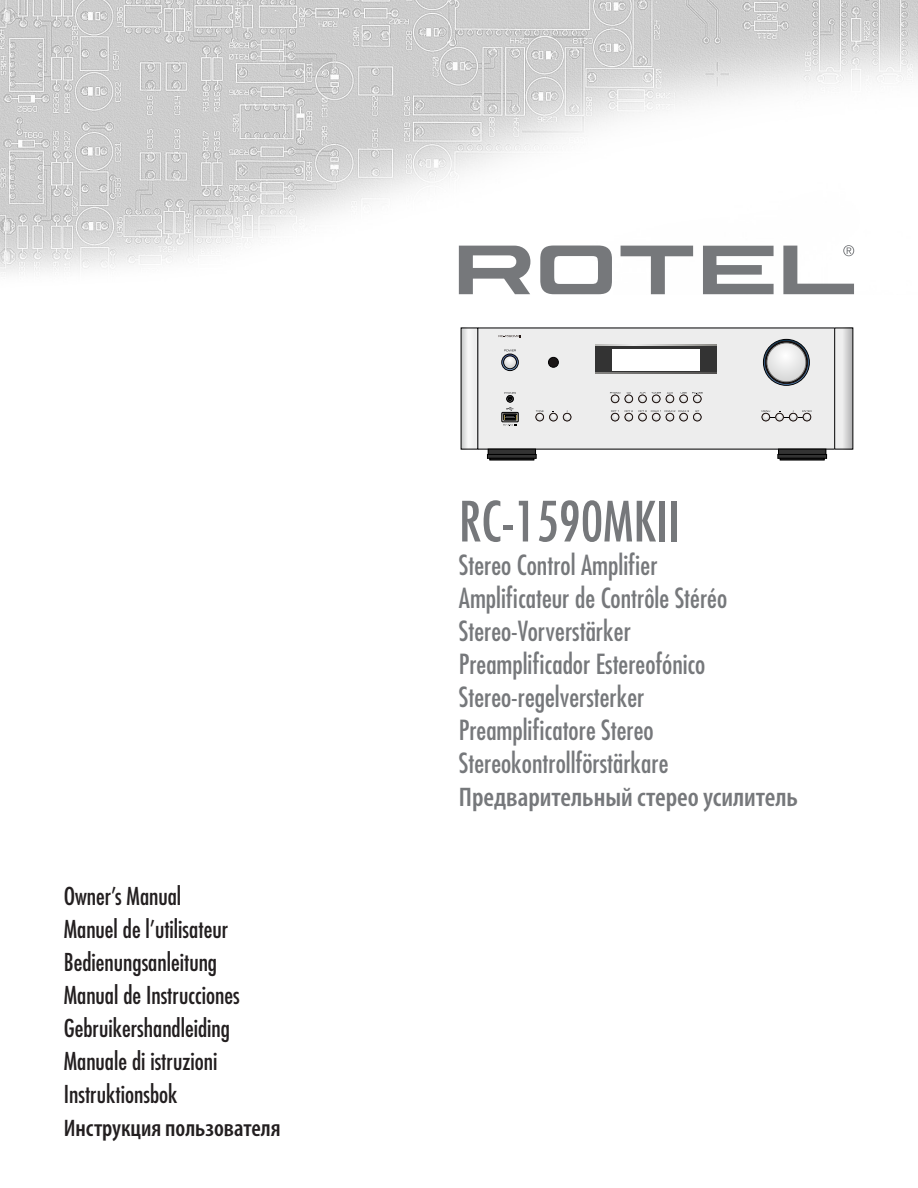
<style>
.page{position:relative;width:918px;height:1188px;background:#fff}
.page>*{position:absolute;margin:0;border:0;box-sizing:border-box;transform-origin:0 0}
.Cover_Model_Number{font:condensed 54px "Futura Std";color:#76787b}
.Cover_Model_Descrip{font:condensed 27px/33px "Futura Std";color:#76787b}
.t1{font:condensed 24px/33px "Futura Std";color:#231f20}
.s1{font-family:"Myriad Pro";font-weight:600}
</style>
<div class="page">
<img style="left:0;top:0;width:918px;height:294px">
<svg style="left:540px;top:246px;width:72px;height:48px"></svg>
<svg style="left:621px;top:246px;width:72px;height:48px"></svg>
<svg style="left:783px;top:245px;width:71px;height:49px"></svg>
<svg style="left:703px;top:246px;width:71px;height:48px"></svg>
<svg style="left:459px;top:246px;width:71px;height:48px"></svg>
<div style="left:478px;top:328px;width:357px;height:121px;background:#ededed"></div>
<svg style="left:837px;top:330px;width:14px;height:117px"></svg>
<svg style="left:463px;top:330px;width:13px;height:117px"></svg>
<svg style="left:625px;top:410px;width:76px;height:11px"></svg>
<div style="left:625px;top:413px;width:8px;height:8px;border:1px solid #231714;border-radius:50%"></div>
<svg style="left:611px;top:410px;width:8px;height:11px"></svg>
<div style="left:611px;top:413px;width:8px;height:8px;border:1px solid #231714;border-radius:50%"></div>
<svg style="left:763px;top:339px;width:46px;height:46px"></svg>
<div style="left:763px;top:339px;width:46px;height:46px;border:1px solid #010102;border-radius:50%"></div>
<svg style="left:765px;top:341px;width:43px;height:43px"></svg>
<div style="left:765px;top:341px;width:43px;height:43px;border:1px solid #211613;border-radius:50%"></div>
<svg style="left:767px;top:343px;width:39px;height:39px"></svg>
<div style="left:767px;top:343px;width:39px;height:39px;border:1px solid #838180;border-radius:50%"></div>
<div style="left:596px;top:346px;width:121px;height:27px;background:#333"></div>
<svg style="left:596px;top:345px;width:121px;height:1px"></svg>
<svg style="left:596px;top:373px;width:121px;height:1px"></svg>
<div style="left:502px;top:354px;width:16px;height:17px;background:#131519;border-radius:8px"></div>
<div style="left:502px;top:354px;width:16px;height:17px;border:1px solid #010102;border-radius:50%"></div>
<svg style="left:504px;top:350px;width:12px;height:19px"></svg>
<div style="left:504px;top:356px;width:13px;height:13px;border:1px solid #010102;border-radius:50%"></div>
<svg style="left:610px;top:392px;width:23px;height:11px"></svg>
<div style="left:625px;top:395px;width:8px;height:8px;border:1px solid #231714;border-radius:50%"></div>
<svg style="left:639px;top:392px;width:35px;height:11px"></svg>
<div style="left:666px;top:395px;width:8px;height:8px;border:1px solid #231714;border-radius:50%"></div>
<svg style="left:680px;top:392px;width:23px;height:11px"></svg>
<div style="left:693px;top:395px;width:8px;height:8px;border:1px solid #231714;border-radius:50%"></div>
<svg style="left:762px;top:410px;width:50px;height:11px"></svg>
<div style="left:803px;top:413px;width:8px;height:8px;border:1px solid #231714;border-radius:50%"></div>
<svg style="left:536px;top:410px;width:8px;height:11px"></svg>
<div style="left:536px;top:413px;width:8px;height:8px;border:1px solid #231714;border-radius:50%"></div>
<svg style="left:550px;top:411px;width:7px;height:10px"></svg>
<div style="left:550px;top:413px;width:7px;height:8px;border:1px solid #231714;border-radius:50%"></div>
<svg style="left:563px;top:410px;width:8px;height:11px"></svg>
<div style="left:563px;top:413px;width:8px;height:8px;border:1px solid #231714;border-radius:50%"></div>
<div style="left:548px;top:357px;width:10px;height:10px;background:#1a1616;border-radius:50%"></div>
<div style="left:548px;top:357px;width:10px;height:10px;border:1px solid #010102;border-radius:50%"></div>
<div style="left:502px;top:412px;width:16px;height:10px;border:1px solid #000"></div>
<svg style="left:503px;top:392px;width:14px;height:34px"></svg>
<div style="left:488px;top:449px;width:48px;height:5px;background:#333"></div>
<div style="left:488px;top:449px;width:48px;height:6px;border:1px solid #000"></div>
<div style="left:487px;top:454px;width:49px;height:4px;border:1px solid #000"></div>
<div style="left:490px;top:458px;width:44px;height:2px;border:1px solid #000"></div>
<div style="left:779px;top:449px;width:47px;height:5px;background:#333"></div>
<div style="left:778px;top:449px;width:48px;height:6px;border:1px solid #000"></div>
<div style="left:778px;top:454px;width:49px;height:4px;border:1px solid #000"></div>
<div style="left:780px;top:458px;width:44px;height:2px;border:1px solid #000"></div>
<svg style="left:499px;top:335px;width:22px;height:2px"></svg>
<div style="left:613px;top:349px;width:87px;height:22px;background:#fff"></div>
<p class="t1" style="left:64px;top:879px;width:218px">Owner’s Manual<br>Manuel de l’utilisateur<br>Bedienungsanleitung<br>Manual de Instrucciones<br>Gebruikershandleiding<br>Manuale di istruzioni<br>Instruktionsbok<br><span class="s1">Инструкция пользователя</span></p>
<p class="Cover_Model_Number" style="left:459px;top:489px;width:223px">RC‑1590MKII</p>
<p class="Cover_Model_Descrip" style="left:459px;top:548px;width:341px">Stereo Control Amplifier<br>Amplificateur de Contrôle Stéréo<br>Stereo-Vorverstärker<br>Preamplificador Estereofónico<br>Stereo-regelversterker<br>Preamplificatore Stereo<br>Stereokontrollförstärkare<br><span class="s1">Предварительный стерео усилитель</span></p>
</div>
